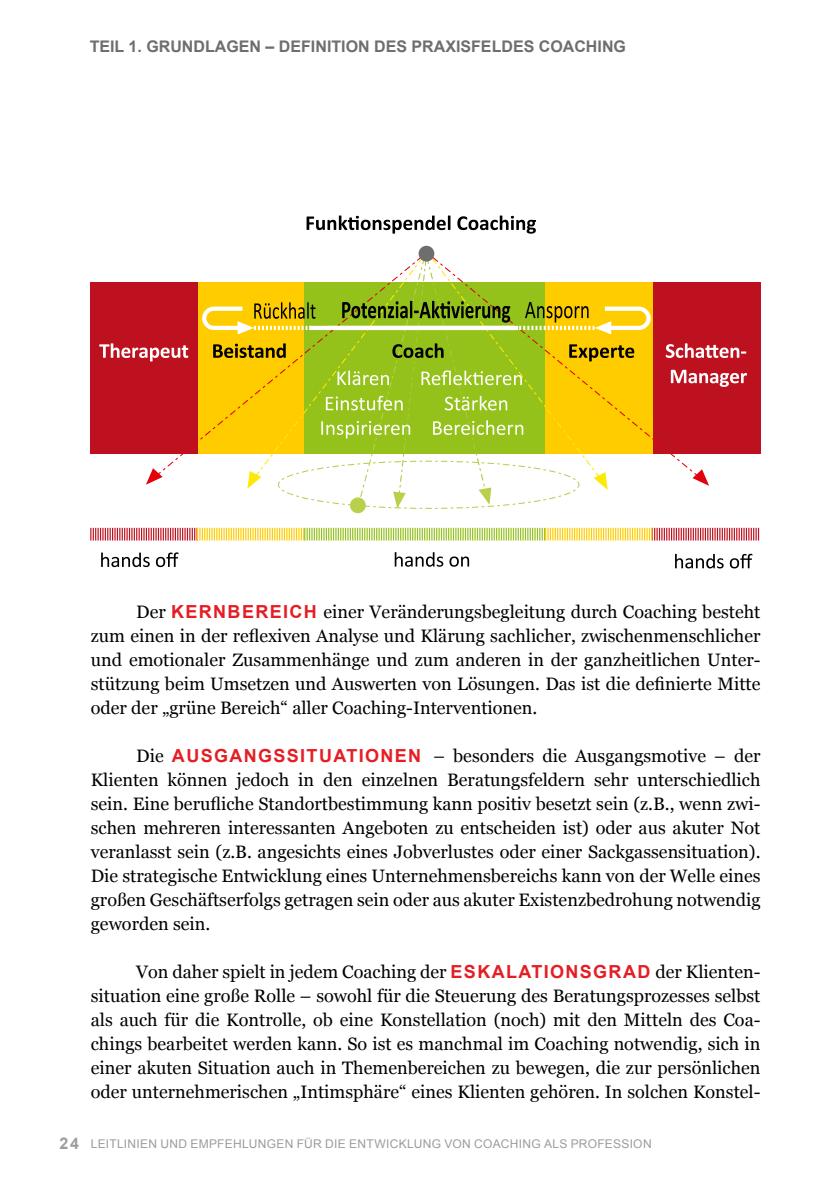
<style>
.page{position:relative;width:840px;height:1191px;background:#fff}
.page>*{position:absolute;margin:0;border:0;box-sizing:border-box;transform-origin:0 0}
.Fließtext{font:18px/24px "Georgia";color:#000;text-align:justify}
.t1{font:700 16px "Arial";color:#6e6e6e}
.t2{font:12px "Arial";letter-spacing:.025em;color:#9c9c9d}
.s1{font-family:"Arial";font-weight:700;color:#e51e25}
.s2{font-weight:700;font-size:16px}
</style>
<div class="page">
<div style="left:90px;top:282px;width:107px;height:172px;background:#be111f"></div>
<div style="left:652px;top:282px;width:108px;height:172px;background:#be111f"></div>
<svg style="left:99px;top:343px;width:47px;height:15px"></svg>
<svg style="left:708px;top:344px;width:37px;height:14px"></svg>
<svg style="left:708px;top:373px;width:38px;height:14px"></svg>
<div style="left:350px;top:497px;width:15px;height:16px;border:4px solid #b8d04b;border-radius:50%"></div>
<svg style="left:101px;top:552px;width:49px;height:15px"></svg>
<svg style="left:156px;top:552px;width:22px;height:15px"></svg>
<svg style="left:394px;top:552px;width:49px;height:15px"></svg>
<svg style="left:449px;top:556px;width:20px;height:11px"></svg>
<svg style="left:675px;top:554px;width:48px;height:14px"></svg>
<svg style="left:729px;top:554px;width:23px;height:14px"></svg>
<svg style="left:146px;top:282px;width:54px;height:196px"></svg>
<svg style="left:146px;top:468px;width:16px;height:17px"></svg>
<svg style="left:652px;top:282px;width:56px;height:190px"></svg>
<svg style="left:692px;top:469px;width:16px;height:17px"></svg>
<svg style="left:90px;top:528px;width:668px;height:12px"></svg>
<div style="left:418px;top:246px;width:16px;height:15px;border:4px solid #6e6e6e;border-radius:50%"></div>
<svg style="left:306px;top:215px;width:144px;height:19px"></svg>
<svg style="left:457px;top:215px;width:78px;height:19px"></svg>
<svg style="left:200px;top:250px;width:452px;height:259px"></svg>
<p class="t1" style="left:90px;top:36px;width:537px">TEIL 1. GRUNDLAGEN – DEFINITION DES PRAXISFELDES COACHING</p>
<p class="Fließtext" style="left:91px;top:599px;width:670px;text-indent:45px">Der <span class="s1">KERNBEREICH</span> einer Veränderungsbegleitung durch Coaching besteht zum einen in der reflexiven Analyse und Klärung sachlicher, zwischenmenschlicher und emotionaler Zusammenhänge und zum anderen in der ganzheitlichen Unter&shy;stützung beim Umsetzen und Auswerten von Lösungen. Das ist die definierte Mitte oder der „grüne Bereich“ aller Coaching-Interventionen.</p>
<p class="Fließtext" style="left:91px;top:743px;width:670px;text-indent:45px">Die <span class="s1">AUSGANGSSITUATIONEN</span> – besonders die Ausgangsmotive – der Klienten können jedoch in den einzelnen Beratungsfeldern sehr unterschiedlich sein. Eine berufliche Standortbestimmung kann positiv besetzt sein (z.B., wenn zwi&shy;schen mehreren interessanten Angeboten zu entscheiden ist) oder aus akuter Not veranlasst sein (z.B. angesichts eines Jobverlustes oder einer Sackgassensituation).<br>Die strategische Entwicklung eines Unternehmensbereichs kann von der Welle eines großen Geschäftserfolgs getragen sein oder aus akuter Existenzbedrohung notwendig geworden sein.</p>
<p class="Fließtext" style="left:91px;top:959px;width:670px;text-indent:45px">Von daher spielt in jedem Coaching der <span class="s1">ESKALATIONSGRAD</span> der Klienten&shy;situation eine große Rolle – sowohl für die Steuerung des Beratungsprozesses selbst als auch für die Kontrolle, ob eine Konstellation (noch) mit den Mitteln des Coa&shy;chings bearbeitet werden kann. So ist es manchmal im Coaching notwendig, sich in einer akuten Situation auch in Themenbereichen zu bewegen, die zur persönlichen oder unternehmerischen „Intimsphäre“ eines Klienten gehören. In solchen Konstel-</p>
<p class="t2" style="left:60px;top:1135px;width:593px"><span class="s2">24</span> LEITLINIEN UND EMPFEHLUNGEN FÜR DIE ENTWICKLUNG VON COACHING ALS PROFESSION</p>
</div>
